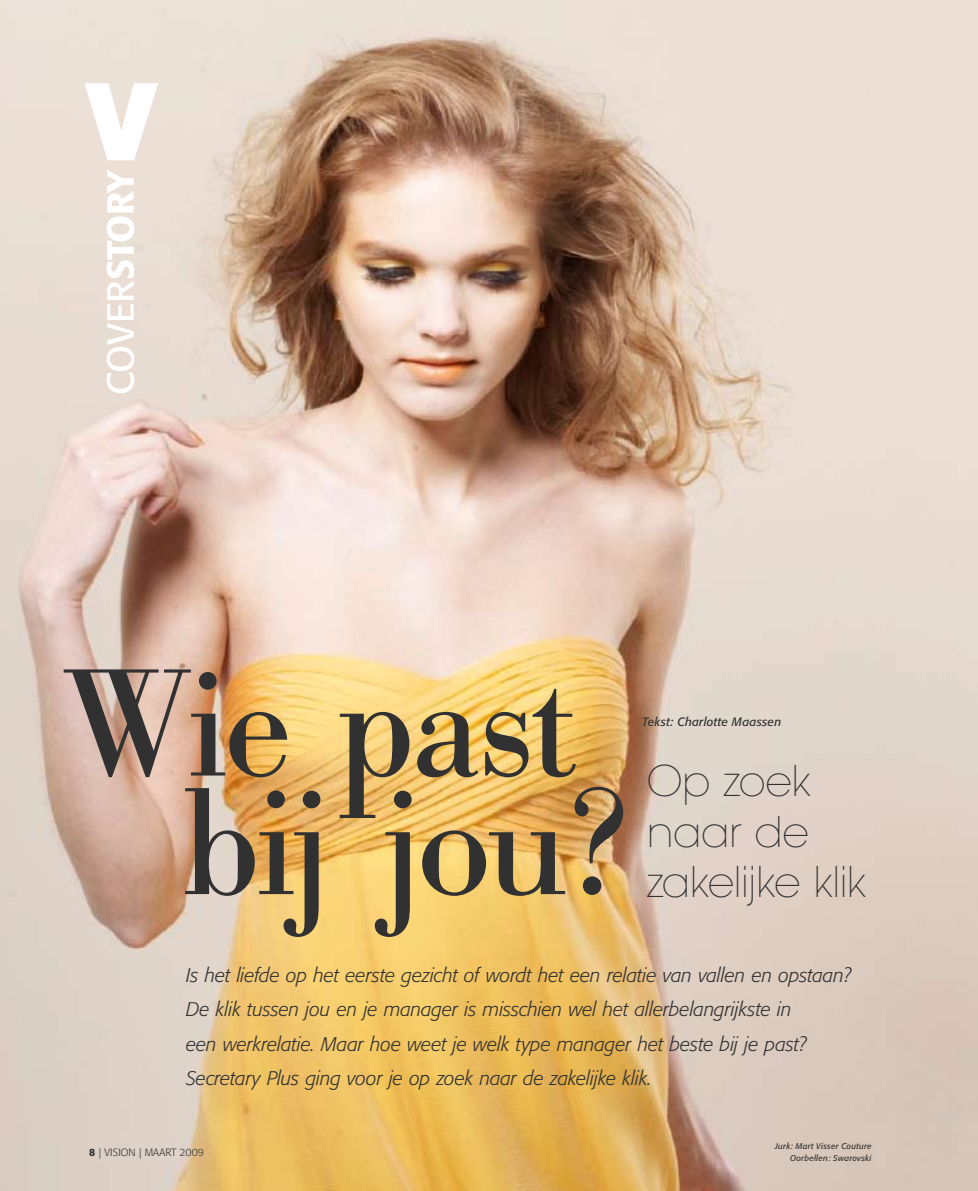
<style>
.page{position:relative;width:978px;height:1191px;background:#fff}
.page>*{position:absolute;margin:0;border:0;box-sizing:border-box;transform-origin:0 0}
.t1{font:150px/118.5px "Bodoni BE";letter-spacing:-.03em;color:#313131}
.t2{font:900 108px "Helvetica Neue";color:#fff}
.t3{font:200 42px/50.4px "Avant Garde";letter-spacing:-.01em;color:#313131}
.t4{font:37.5px "Formata";letter-spacing:-.01em;color:#fff}
.t5{font:italic 300 19.5px/34.5px "Formata";letter-spacing:-.005em;color:#313131}
.t6{font:italic 12px "Formata";letter-spacing:.015em;color:#313131}
.t7{font:300 10.5px "Formata";color:#313131}
.t8{font:italic 8.25px/12px "Formata";letter-spacing:.02em;color:#313131;text-align:right}
.s1{font-weight:500}
</style>
<div class="page">
<img style="left:0;top:0;width:978px;height:1191px">
<h2 class="t2" style="left:86px;top:57px;width:71px">V</h2>
<h3 class="t4" style="left:98px;top:395px;width:227px;rotate:-90deg">COVER<span class="s1">STORY</span></h3>
<h1 class="t1" style="left:183px;top:669px;width:445px;text-indent:-121px">Wie past bij jou?</h1>
<p class="t6" style="left:642px;top:715px;width:141px">Tekst: Charlotte Maassen</p>
<h3 class="t3" style="left:647px;top:756px;width:221px">Op zoek naar de zakelijke klik</h3>
<p class="t5" style="left:186px;top:958px;width:667px">Is het liefde op het eerste gezicht of wordt het een relatie van vallen en opstaan?<br>De klik tussen jou en je manager is misschien wel het allerbelangrijkste in<br>een werkrelatie. Maar hoe weet je welk type manager het beste bij je past?<br>Secretary Plus ging voor je op zoek naar de zakelijke klik.</p>
<p class="t7" style="left:89px;top:1145px;width:116px"><span class="s1">8</span> | VISION | MAART 2009</p>
<p class="t8" style="left:775px;top:1139px;width:98px">Jurk: Mart Visser Couture<br>Oorbellen: Swarovski</p>
</div>
